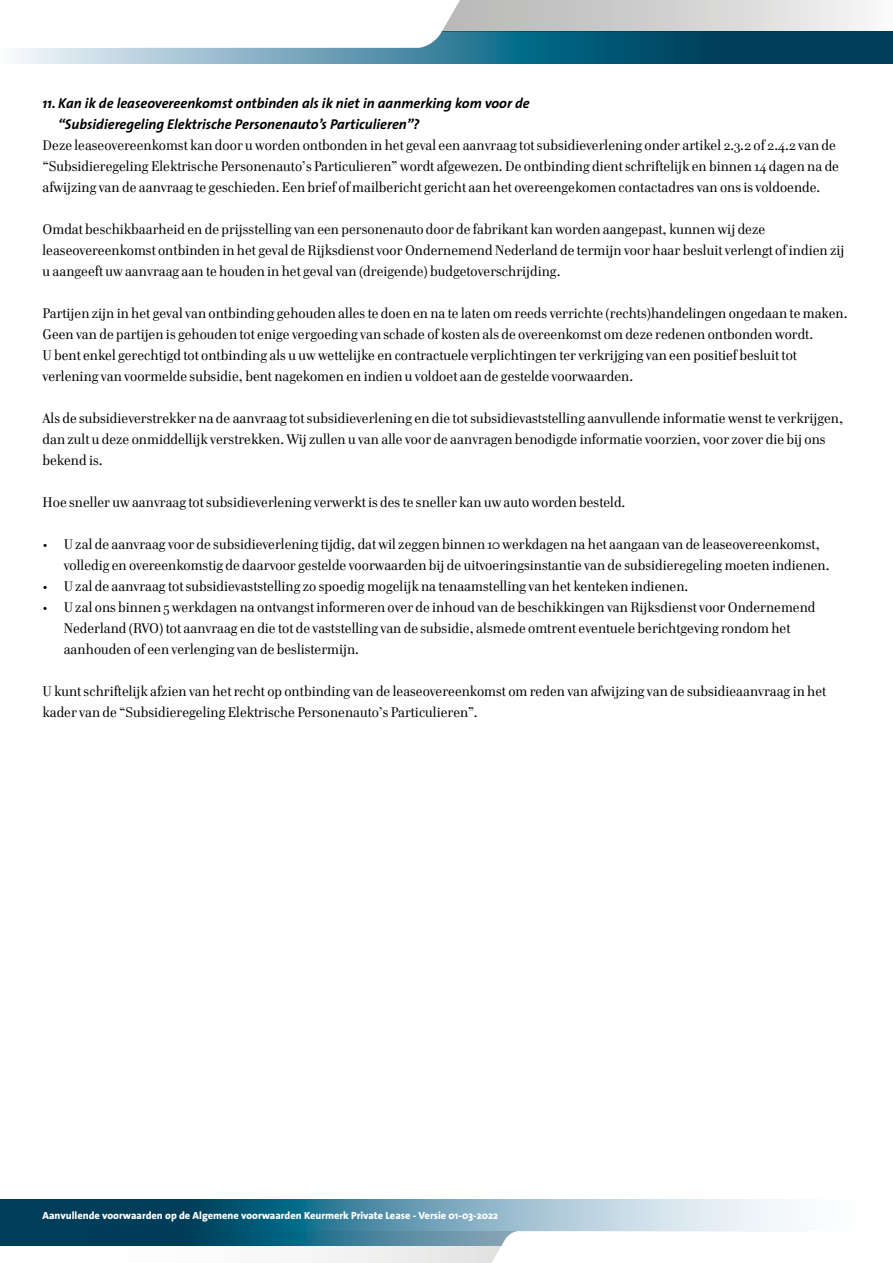
<style>
.page{position:relative;width:893px;height:1263px;background:#fff}
.page>*{position:absolute;margin:0;border:0;box-sizing:border-box;transform-origin:0 0}
.t1{font:14.25px/21px "Cellini OT";color:#000}
.t2{font:italic 700 14.25px/21px "The Sans";color:#000}
.t3{font:800 10.5px "The Sans";color:#fff}
</style>
<div class="page">
<svg style="left:467px;top:0;width:426px;height:32px;background:#ced0d0"></svg>
<svg style="left:17px;top:32px;width:876px;height:32px;background:#33728b"></svg>
<svg style="left:120px;top:0;width:347px;height:48px"></svg>
<div style="left:0;top:0;width:120px;height:48px;background:#fff"></div>
<div style="left:323px;top:1246px;width:161px;height:17px;background:#ededed"></div>
<svg style="left:0;top:1199px;width:787px;height:47px;background:#52859b"></svg>
<svg style="left:484px;top:1231px;width:303px;height:32px"></svg>
<p class="t2" style="left:58px;top:92px;width:473px;text-indent:-16px">11. Kan ik de leaseovereenkomst ontbinden als ik niet in aanmerking kom voor de “Subsidieregeling Elektrische Personenauto’s Particulieren”?</p>
<p class="t1" style="left:43px;top:135px;width:798px">Deze leaseovereenkomst kan door u worden ontbonden in het geval een aanvraag tot subsidieverlening onder artikel 2.3.2 of 2.4.2 van de “Subsidieregeling Elektrische Personenauto’s Particulieren” wordt afgewezen. De ontbinding dient schriftelijk en binnen 14 dagen na de afwijzing van de aanvraag te geschieden. Een brief of mailbericht gericht aan het overeengekomen contactadres van ons is voldoende.</p>
<p class="t1" style="left:43px;top:219px;width:803px">Omdat beschikbaarheid en de prijsstelling van een personenauto door de fabrikant kan worden aangepast, kunnen wij deze leaseovereenkomst ontbinden in het geval de Rijksdienst voor Ondernemend Nederland de termijn voor haar besluit verlengt of indien zij u aangeeft uw aanvraag aan te houden in het geval van (dreigende) budgetoverschrijding.</p>
<p class="t1" style="left:43px;top:303px;width:806px">Partijen zijn in het geval van ontbinding gehouden alles te doen en na te laten om reeds verrichte (rechts)handelingen ongedaan te maken.<br>Geen van de partijen is gehouden tot enige vergoeding van schade of kosten als de overeenkomst om deze redenen ontbonden wordt.<br>U bent enkel gerechtigd tot ontbinding als u uw wettelijke en contractuele verplichtingen ter verkrijging van een positief besluit tot verlening van voormelde subsidie, bent nagekomen en indien u voldoet aan de gestelde voorwaarden.</p>
<p class="t1" style="left:43px;top:408px;width:802px">Als de subsidieverstrekker na de aanvraag tot subsidieverlening en die tot subsidievaststelling aanvullende informatie wenst te verkrijgen, dan zult u deze onmiddellijk verstrekken. Wij zullen u van alle voor de aanvragen benodigde informatie voorzien, voor zover die bij ons bekend is.</p>
<p class="t1" style="left:43px;top:492px;width:584px">Hoe sneller uw aanvraag tot subsidieverlening verwerkt is des te sneller kan uw auto worden besteld.</p>
<p class="t1" style="left:64px;top:534px;width:767px;text-indent:-21px">• U zal de aanvraag voor de subsidieverlening tijdig, dat wil zeggen binnen 10 werkdagen na het aangaan van de leaseovereenkomst, volledig en overeenkomstig de daarvoor gestelde voorwaarden bij de uitvoeringsinstantie van de subsidieregeling moeten indienen.</p>
<p class="t1" style="left:43px;top:576px;width:647px">• U zal de aanvraag tot subsidievaststelling zo spoedig mogelijk na tenaamstelling van het kenteken indienen.</p>
<p class="t1" style="left:64px;top:597px;width:753px;text-indent:-21px">• U zal ons binnen 5 werkdagen na ontvangst informeren over de inhoud van de beschikkingen van Rijksdienst voor Ondernemend<br>Nederland (RVO) tot aanvraag en die tot de vaststelling van de subsidie, alsmede omtrent eventuele berichtgeving rondom het aanhouden of een verlenging van de beslistermijn.</p>
<p class="t1" style="left:43px;top:681px;width:785px">U kunt schriftelijk afzien van het recht op ontbinding van de leaseovereenkomst om reden van afwijzing van de subsidieaanvraag in het kader van de “Subsidieregeling Elektrische Personenauto’s Particulieren”.</p>
<p class="t3" style="left:43px;top:1207px;width:457px">Aanvullende voorwaarden op de Algemene voorwaarden Keurmerk Private Lease - Versie 01-03-2022</p>
</div>
